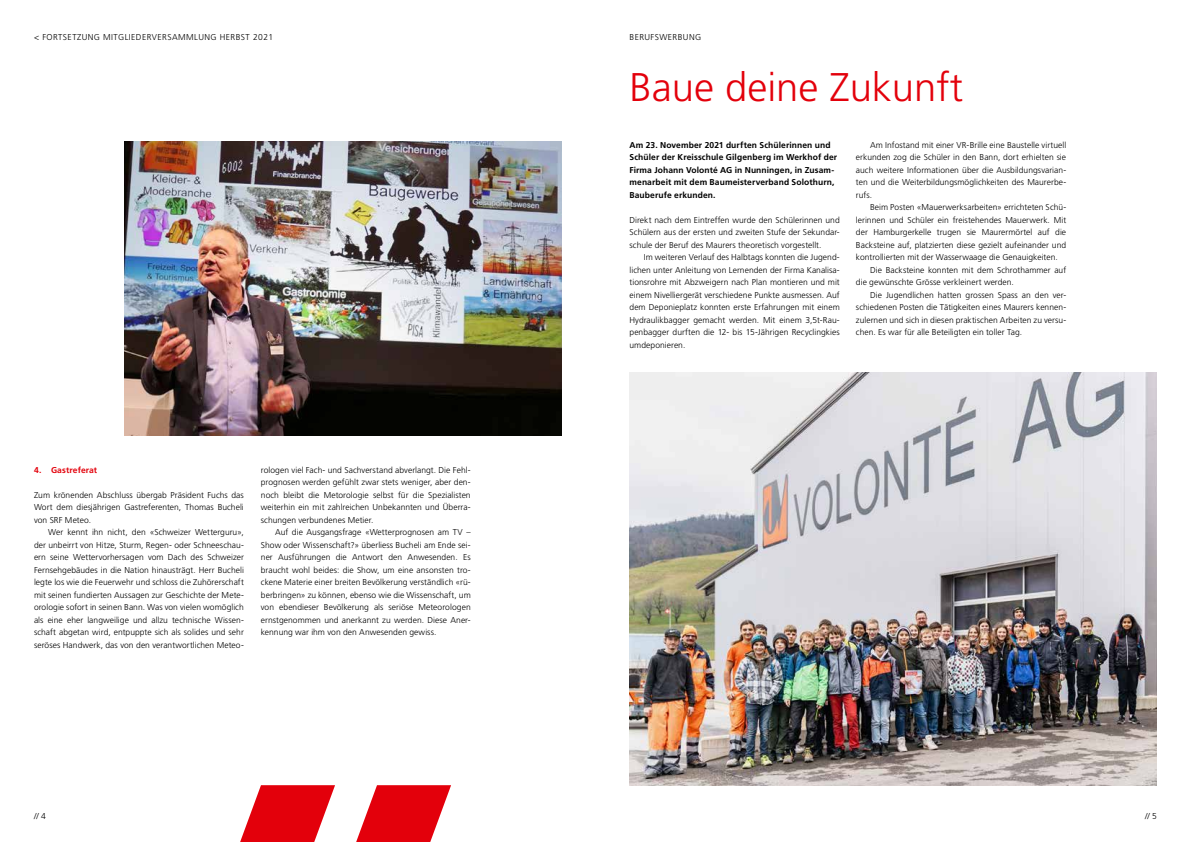
<style>
.page{position:relative;width:1191px;height:842px;background:#fff}
.page>*{position:absolute;margin:0;border:0;box-sizing:border-box;transform-origin:0 0}
.t1{font:300 40px "Frutiger";color:#e3000b}
.t2{font:300 8.5px/12.5px "Frutiger";letter-spacing:.005em;color:#000;text-align:justify}
.t3{font:700 8.5px/12.5px "Frutiger";letter-spacing:.01em;color:#000}
.t4{font:300 8.5px "Frutiger";letter-spacing:.05em;color:#000}
.t5{font:700 8.5px "Frutiger";letter-spacing:.01em;color:#e3000b}
</style>
<div class="page">
<img style="left:125px;top:141px;width:436px;height:294px">
<img style="left:629px;top:373px;width:528px;height:412px">
<svg style="left:240px;top:785px;width:95px;height:57px"></svg>
<svg style="left:356px;top:785px;width:95px;height:57px"></svg>
<p class="t4" style="left:34px;top:33px;width:241px">&lt; FORTSETZUNG MITGLIEDERVERSAMMLUNG HERBST 2021</p>
<p class="t4" style="left:629px;top:33px;width:73px">BERUFSWERBUNG</p>
<h1 class="t1" style="left:629px;top:64px;width:335px">Baue deine Zukunft</h1>
<p class="t3" style="left:629px;top:138px;width:209px">Am 23. November 2021 durften Schülerinnen und Schüler der Kreisschule Gilgenberg im Werkhof der Firma Johann Volonté AG in Nunningen, in Zusam&shy;menarbeit mit dem Baumeisterverband Solothurn, Bauberufe erkunden.</p>
<p class="t2" style="left:629px;top:214px;width:212px">Direkt nach dem Eintreffen wurde den Schülerinnen und Schülern aus der ersten und zweiten Stufe der Sekundar&shy;schule der Beruf des Maurers theoretisch vorgestellt.</p>
<p class="t2" style="left:629px;top:251px;width:212px;text-indent:14px">Im weiteren Verlauf des Halbtags konnten die Jugend&shy;lichen unter Anleitung von Lernenden der Firma Kanalisa&shy;tionsrohre mit Abzweigern nach Plan montieren und mit einem Nivelliergerät verschiedene Punkte ausmessen. Auf dem Deponieplatz konnten erste Erfahrungen mit einem Hydraulikbagger gemacht werden. Mit einem 3,5t-Rau&shy;penbagger durften die 12- bis 15-Jährigen Recyclingkies umdeponieren.</p>
<p class="t2" style="left:856px;top:139px;width:212px;text-indent:14px">Am Infostand mit einer VR-Brille eine Baustelle virtuell erkunden zog die Schüler in den Bann, dort erhielten sie auch weitere Informationen über die Ausbildungsvarian&shy;ten und die Weiterbildungsmöglichkeiten des Maurerbe&shy;rufs.</p>
<p class="t2" style="left:870px;top:201px;width:198px">Beim Posten «Mauerwerksarbeiten» errichteten Schü-</p>
<p class="t2" style="left:856px;top:214px;width:212px">lerinnen und Schüler ein freistehendes Mauerwerk. Mit</p>
<p class="t2" style="left:856px;top:226px;width:212px">der Hamburgerkelle trugen sie Maurermörtel auf die</p>
<p class="t2" style="left:856px;top:239px;width:212px">Backsteine auf, platzierten diese gezielt aufeinander und</p>
<p class="t2" style="left:856px;top:251px;width:203px">kontrollierten mit der Wasserwaage die Genauigkeiten.</p>
<p class="t2" style="left:870px;top:264px;width:198px">Die Backsteine konnten mit dem Schrothammer auf</p>
<p class="t2" style="left:856px;top:276px;width:159px">die gewünschte Grösse verkleinert werden.</p>
<p class="t2" style="left:870px;top:289px;width:198px">Die Jugendlichen hatten grossen Spass an den ver-</p>
<p class="t2" style="left:856px;top:301px;width:212px">schiedenen Posten die Tätigkeiten eines Maurers kennen-</p>
<p class="t2" style="left:856px;top:314px;width:212px">zulernen und sich in diesen praktischen Arbeiten zu versu-</p>
<p class="t2" style="left:856px;top:326px;width:168px">chen. Es war für alle Beteiligten ein toller Tag.</p>
<p class="t5" style="left:34px;top:465px;width:65px">4. Gastreferat</p>
<p class="t2" style="left:34px;top:489px;width:211px">Zum krönenden Abschluss übergab Präsident Fuchs das Wort dem diesjährigen Gastreferenten, Thomas Bucheli von SRF Meteo.</p>
<p class="t2" style="left:34px;top:526px;width:211px;text-indent:14px">Wer kennt ihn nicht, den «Schweizer Wetterguru», der unbeirrt von Hitze, Sturm, Regen- oder Schneeschau&shy;ern seine Wettervorhersagen vom Dach des Schweizer Fernsehgebäudes in die Nation hinausträgt. Herr Bucheli legte los wie die Feuerwehr und schloss die Zuhörerschaft mit seinen fundierten Aussagen zur Geschichte der Mete&shy;orologie sofort in seinen Bann. Was von vielen womöglich als eine eher langweilige und allzu technische Wissen&shy;schaft abgetan wird, entpuppte sich als solides und sehr seröses Handwerk, das von den verantwortlichen Meteo-</p>
<p class="t2" style="left:261px;top:464px;width:211px">rologen viel Fach- und Sachverstand abverlangt. Die Fehl&shy;prognosen werden gefühlt zwar stets weniger, aber den&shy;noch bleibt die Metorologie selbst für die Spezialisten weiterhin ein mit zahlreichen Unbekannten und Überra&shy;schungen verbundenes Metier.</p>
<p class="t2" style="left:261px;top:526px;width:211px;text-indent:14px">Auf die Ausgangsfrage «Wetterprognosen am TV – Show oder Wissenschaft?» überliess Bucheli am Ende sei&shy;ner Ausführungen die Antwort den Anwesenden. Es braucht wohl beides: die Show, um eine ansonsten tro&shy;ckene Materie einer breiten Bevölkerung verständlich «rü&shy;berbringen» zu können, ebenso wie die Wissenschaft, um von ebendieser Bevölkerung als seriöse Meteorologen ernstgenommen und anerkannt zu werden. Diese Aner&shy;kennung war ihm von den Anwesenden gewiss.</p>
<p class="t2" style="left:34px;top:810px;width:13px">// 4</p>
<p class="t2" style="left:1145px;top:810px;width:13px">// 5</p>
</div>
